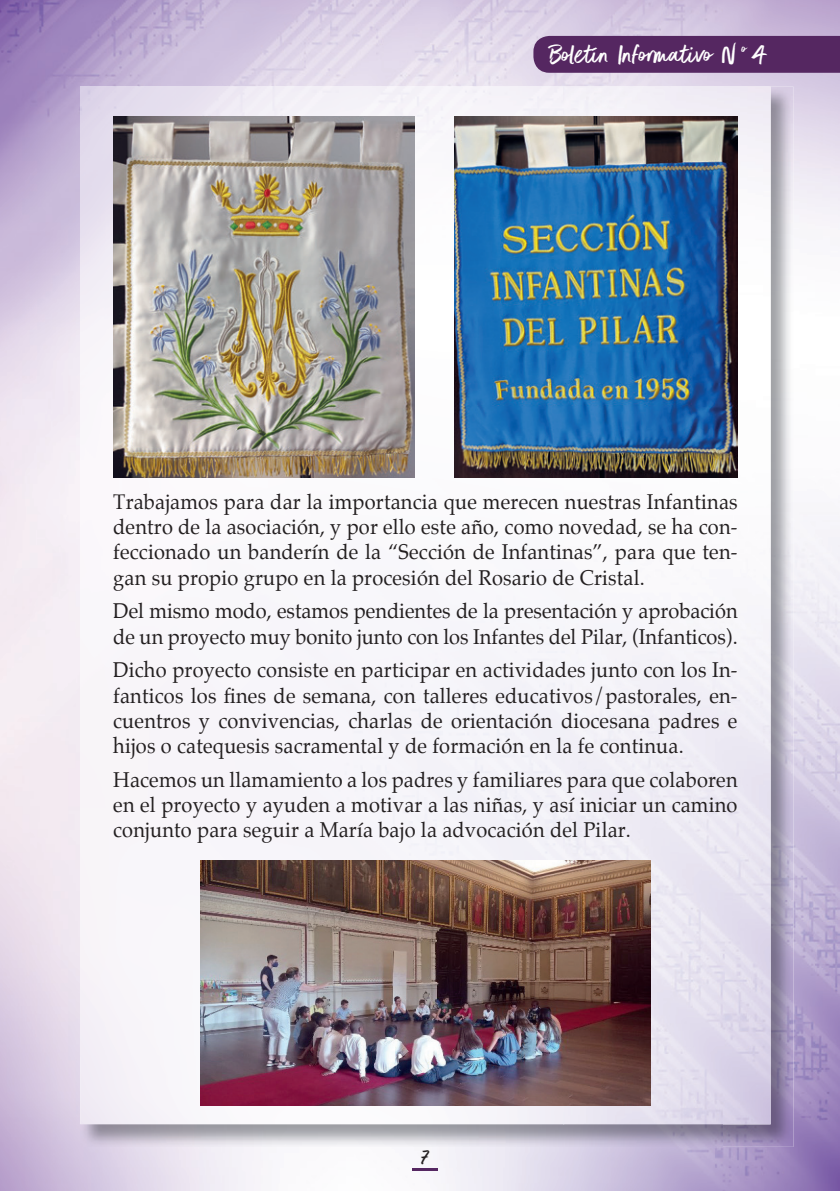
<style>
.page{position:relative;width:840px;height:1191px;background:#fff}
.page>*{position:absolute;margin:0;border:0;box-sizing:border-box;transform-origin:0 0}
.t1{font:32px "Better Times";color:#fff}
.t2{font:23px "Better Times";color:#231f20}
.t3{font:21px/25.2px "Palatino";letter-spacing:.01em;color:#231f20;text-align:justify;scale:.95 1}
</style>
<div class="page">
<img style="left:0;top:0;width:839px;height:1191px">
<img style="left:722px;top:87px;width:71px;height:1059px">
<img style="left:80px;top:1124px;width:642px;height:22px">
<img style="left:80px;top:86px;width:690px;height:1038px">
<hr style="left:412px;top:1167px;width:26px;height:3px;background:#552761">
<div style="left:533px;top:36px;width:306px;height:37px;background:#552761"></div>
<img style="left:113px;top:116px;width:301px;height:361px">
<img style="left:200px;top:860px;width:450px;height:246px">
<img style="left:454px;top:116px;width:283px;height:361px">
<h1 class="t1" style="left:547px;top:36px;width:219px">Boletín Informativo N <sup>o</sup> 4</h1>
<p class="t3" style="left:113px;top:490px;width:658px">Trabajamos para dar la importancia que merecen nuestras Infantinas dentro de la asociación, y por ello este año, como novedad, se ha con&shy;feccionado un banderín de la “Sección de Infantinas”, para que ten&shy;gan su propio grupo en la procesión del Rosario de Cristal.</p>
<p class="t3" style="left:113px;top:599px;width:658px">Del mismo modo, estamos pendientes de la presentación y aprobación de un proyecto muy bonito junto con los Infantes del Pilar, (Infanticos).</p>
<p class="t3" style="left:113px;top:658px;width:658px">Dicho proyecto consiste en participar en actividades junto con los In&shy;fanticos los fines de semana, con talleres educativos/pastorales, en&shy;cuentros y convivencias, charlas de orientación diocesana padres e hijos o catequesis sacramental y de formación en la fe continua.</p>
<p class="t3" style="left:113px;top:767px;width:658px">Hacemos un llamamiento a los padres y familiares para que colaboren en el proyecto y ayuden a motivar a las niñas, y así iniciar un camino conjunto para seguir a María bajo la advocación del Pilar.</p>
<p class="t2" style="left:420px;top:1143px;width:10px">7</p>
</div>
